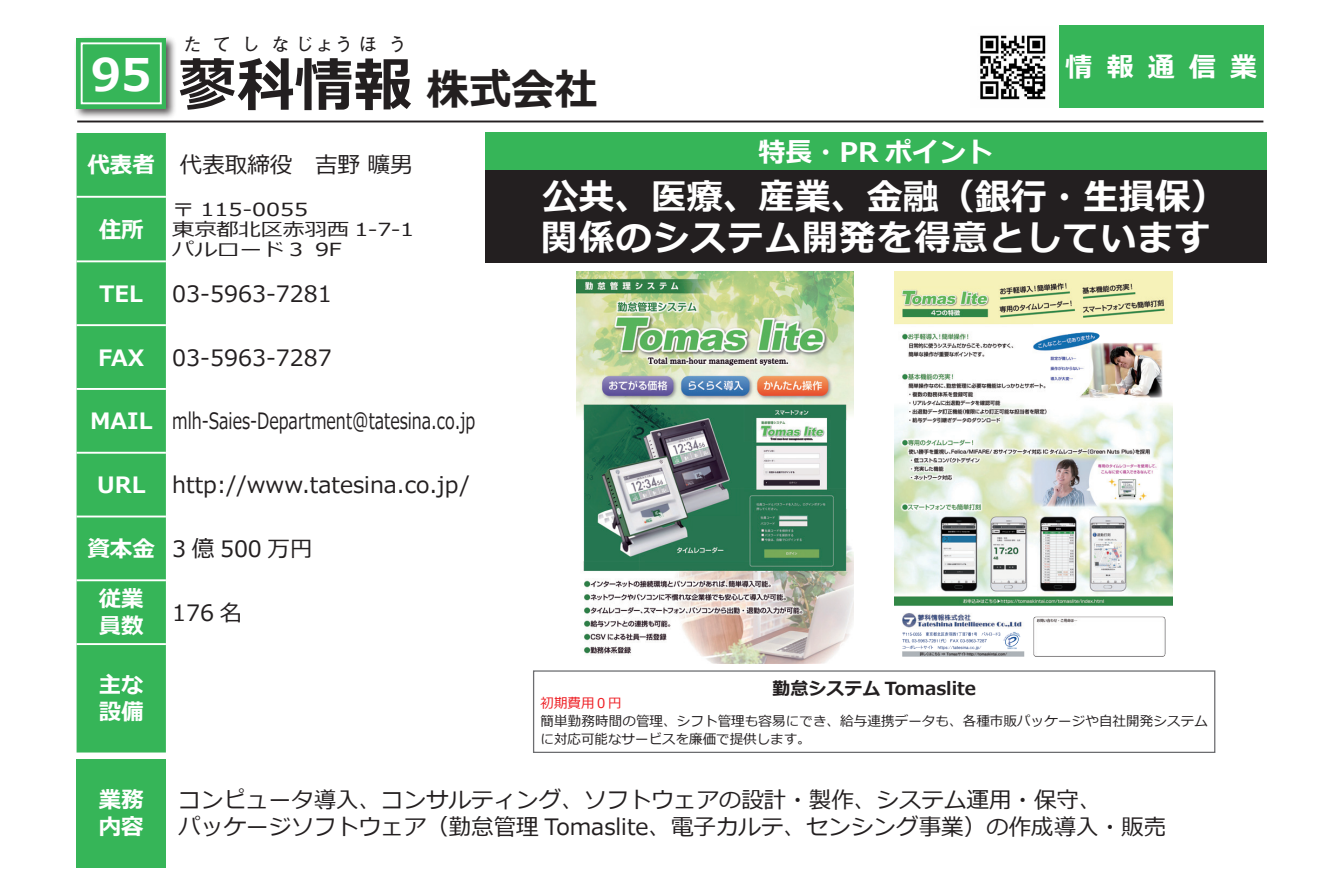
<style>
.page{position:relative;width:1340px;height:893px;background:#fff}
.page>*{position:absolute;margin:0;border:0;box-sizing:border-box;transform-origin:0 0}
.t1{font:700 58.5px "Meiryo";color:#231f20}
.t2{font:700 45px "Meiryo";color:#fff}
.t3{font:700 42.75px "Meiryo";color:#231f20}
.t4{font:700 36px/40.5px "Meiryo";letter-spacing:.03em;color:#fff}
.t5{font:700 27px "Meiryo";color:#fff}
.t6{font:22.5px/27px "Meiryo";color:#231f20}
.t7{font:22.5px "Meiryo";color:#231f20;scale:.72 1}
.t8{font:700 22.5px/27px "Meiryo";color:#fff}
.t9{font:18px/20.2px "Meiryo";color:#231f20;scale:1.25 1}
.t10{font:700 18px "Meiryo";color:#231f20}
.t11{font:300 18px "UD Shin Go Pro";letter-spacing:.22em;color:#231f20}
.t12{font:13.5px/18px "Meiryo";letter-spacing:.01em;color:#231f20}
.s1{font-weight:700;color:#fff}
.s2{color:#ee1d23}
</style>
<div class="page">
<div style="left:77px;top:133px;width:89px;height:619px;background:#36b558"></div>
<hr style="left:77px;top:196px;width:89px;height:2px;background:#fff">
<hr style="left:77px;top:260px;width:89px;height:2px;background:#fff">
<hr style="left:77px;top:324px;width:89px;height:2px;background:#fff">
<hr style="left:77px;top:388px;width:89px;height:2px;background:#fff">
<hr style="left:77px;top:452px;width:89px;height:2px;background:#fff">
<hr style="left:77px;top:516px;width:89px;height:1px;background:#fff">
<hr style="left:77px;top:579px;width:89px;height:2px;background:#fff">
<hr style="left:77px;top:643px;width:89px;height:2px;background:#fff">
<div style="left:485px;top:132px;width:781px;height:39px;background:#36b558"></div>
<div style="left:485px;top:171px;width:781px;height:92px;background:#231f20"></div>
<hr style="left:77px;top:121px;width:1186px;height:1px;background:#231f20">
<div style="left:74px;top:36px;width:103px;height:84px;background:#231f20;opacity:.75"></div>
<div style="left:77px;top:38px;width:89px;height:70px;background:#36b558"></div>
<div style="left:81px;top:42px;width:81px;height:62px;border:2px solid #fff"></div>
<div style="left:77px;top:759px;width:89px;height:108px;background:#36b558"></div>
<div style="left:1059px;top:26px;width:204px;height:82px;background:#36b558"></div>
<img style="left:980px;top:35px;width:66px;height:65px">
<div style="left:533px;top:670px;width:682px;height:83px;border:1px solid #6c6d70"></div>
<img style="left:576px;top:271px;width:277px;height:393px">
<img style="left:894px;top:271px;width:278px;height:385px">
<p class="t2" style="left:91px;top:43px;width:62px">95</p>
<p class="t11" style="left:184px;top:30px;width:224px">た て し なじょうほ う</p>
<p class="t1" style="left:178px;top:44px;width:235px">蓼科情報</p>
<p class="t6" style="left:87px;top:153px;width:327px"><span class="s1">代表者</span> 代表取締役　吉野 曠男</p>
<p class="t8" style="left:99px;top:217px;width:46px">住所</p>
<p class="t9" style="left:172px;top:200px;width:195px">〒 115-0055<br>東京都北区赤羽西 1-7-1パルロード３ 9F</p>
<p class="t8" style="left:100px;top:281px;width:45px">TEL</p>
<p class="t6" style="left:172px;top:281px;width:161px">03-5963-7281</p>
<p class="t3" style="left:426px;top:60px;width:172px">株式会社</p>
<p class="t5" style="left:1065px;top:48px;width:193px">情報通信業</p>
<p class="t5" style="left:758px;top:133px;width:236px">特長・PR ポイント</p>
<p class="t4" style="left:541px;top:179px;width:687px">公共、医療、産業、金融（銀行・生損保）関係のシステム開発を得意としています</p>
<p class="t6" style="left:98px;top:345px;width:235px"><span class="s1">FAX</span> 03-5963-7287</p>
<p class="t7" style="left:90px;top:405px;width:536px"><span class="s1">MAIL</span> mlh-Saies-Department@tatesina.co.jp</p>
<p class="t6" style="left:97px;top:473px;width:374px"><span class="s1">URL</span> http://www.tatesina.co.jp/</p>
<p class="t6" style="left:87px;top:536px;width:227px"><span class="s1">資本金</span> 3 億 500 万円</p>
<p class="t8" style="left:99px;top:587px;width:46px">従業員数</p>
<p class="t6" style="left:172px;top:600px;width:72px">176 名</p>
<p class="t8" style="left:99px;top:673px;width:46px">主な設備</p>
<p class="t10" style="left:772px;top:676px;width:205px">勤怠システム Tomaslite</p>
<p class="t12" style="left:540px;top:695px;width:668px"><span class="s2">初期費用０円<br></span>簡単勤務時間の管理、シフト管理も容易にでき、給与連携データも、各種市販パッケージや自社開発システムに対応可能なサービスを廉価で提供します。</p>
<p class="t8" style="left:99px;top:788px;width:46px">業務内容</p>
<p class="t6" style="left:179px;top:788px;width:989px">コンピュータ導入、コンサルティング、ソフトウェアの設計・製作、システム運用・保守、<br>パッケージソフトウェア（勤怠管理 Tomaslite、電子カルテ、センシング事業）の作成導入・販売</p>
</div>
